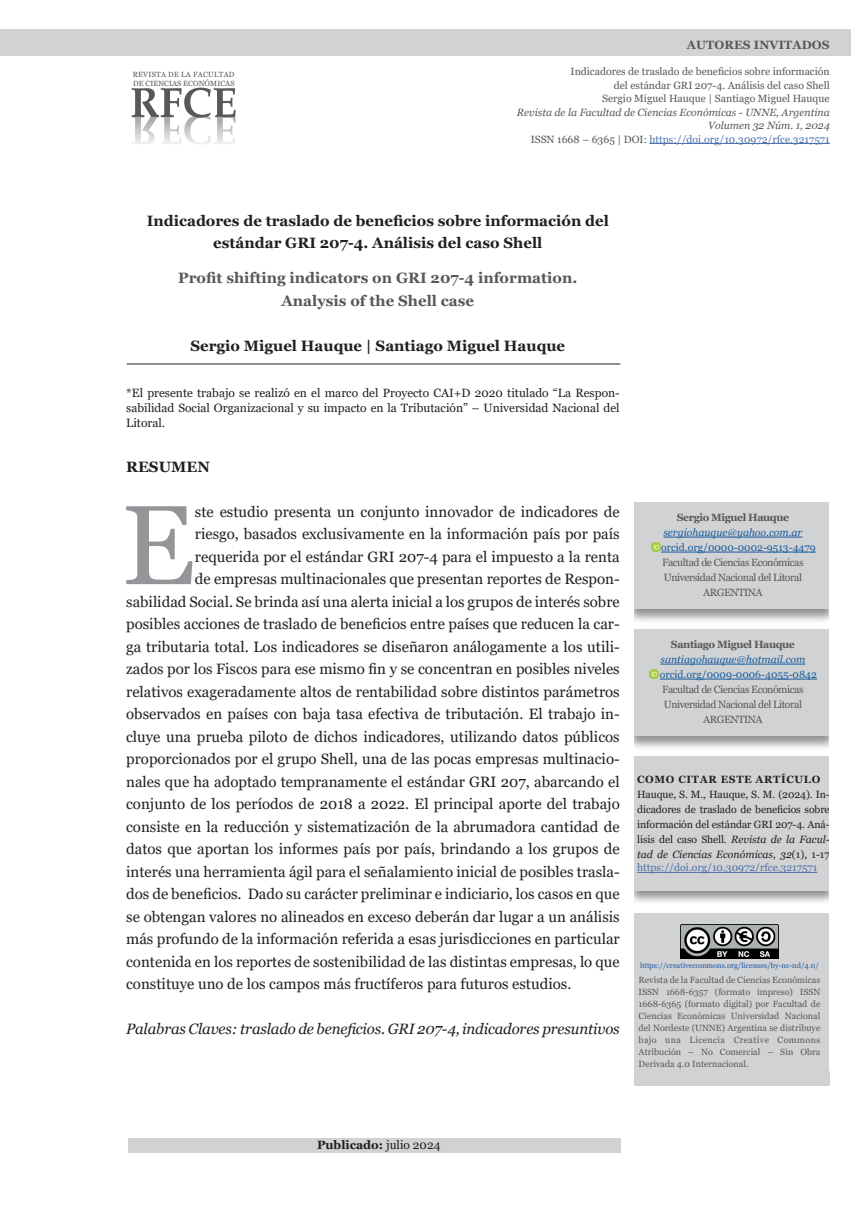
<style>
.page{position:relative;width:851px;height:1212px;background:#fff}
.page>*{position:absolute;margin:0;border:0;box-sizing:border-box;transform-origin:0 0}
.texto{font:112.35px "Georgia";color:#939598}
.texto-2{font:15px "Georgia";color:#231f20}
.titulo_contenido{font:700 15px/22.5px "Georgia";color:#231f20;text-align:center}
.t1{font:700 15px "Georgia";color:#57585a}
.palabras_claves{font:italic 15px "Georgia";letter-spacing:-.01em;color:#231f20}
.texto-3{font:700 15px "Georgia";color:#231f20}
.texto2{font:12px/15px "Georgia";color:#231f20;text-align:justify}
.t2{font:700 12px "Georgia";color:#231f20}
.t3{font:700 12px "Georgia";letter-spacing:.01em;color:#57585a}
.t4{font:10.5px/15px "Georgia";letter-spacing:-.01em;color:#231f20;text-align:justify}
.t5{font:10.5px "Georgia";letter-spacing:-.04em;color:#57585a}
.t6{font:10.5px "Georgia";color:#57585a}
.t7{font:10.5px "Georgia";color:#4d72ac}
.t8{font:italic 10.5px "Georgia";color:#57585a}
.t9{font:10.5px "Georgia";color:#175d9e}
.t10{font:italic 10.5px "Georgia";color:#175d9e}
.t11{font:700 10.5px "Georgia";letter-spacing:-.04em;color:#57585a}
.t12{font:700 10.5px "Georgia";letter-spacing:.06em;color:#231f20}
.t13{font:9px/12px "Georgia";color:#57585a;text-align:justify}
.t14{font:7.5px "Georgia";color:#1e58a7}
.t15{font:7.5px "Georgia";letter-spacing:.01em;color:#57585a}
.t16{font:7.5px "Georgia";letter-spacing:.03em;color:#57585a}
.s1{color:#57585a}
.s2{font-style:italic}
.s3{font-weight:400}
</style>
<div class="page">
<div style="left:128px;top:1138px;width:493px;height:14px;background:#d1d2d4"></div>
<hr style="left:127px;top:364px;width:493px;height:1px;background:#231f20">
<div style="left:1px;top:30px;width:849px;height:26px;background:#d1d2d4"></div>
<svg style="left:132px;top:88px;width:103px;height:56px"></svg>
<hr style="left:649px;top:143px;width:180px;height:1px;background:#4d72ac">
<div style="left:625px;top:500px;width:213px;height:124px;background:#231f20;opacity:.5"></div>
<div style="left:634px;top:502px;width:195px;height:107px;background:#d1d2d4"></div>
<div style="left:625px;top:755px;width:213px;height:150px;background:#231f20;opacity:.5"></div>
<div style="left:634px;top:757px;width:195px;height:134px;background:#d1d2d4"></div>
<hr style="left:663px;top:537px;width:139px;height:1px;background:#175d9e">
<hr style="left:661px;top:552px;width:154px;height:1px;background:#175d9e">
<svg style="left:651px;top:542px;width:9px;height:9px"></svg>
<div style="left:634px;top:913px;width:195px;height:172px;background:#d1d2d4"></div>
<img style="left:680px;top:924px;width:98px;height:34px">
<hr style="left:637px;top:872px;width:180px;height:1px;background:#4d72ac">
<div style="left:625px;top:627px;width:213px;height:124px;background:#231f20;opacity:.5"></div>
<div style="left:634px;top:629px;width:195px;height:107px;background:#d1d2d4"></div>
<hr style="left:660px;top:664px;width:145px;height:1px;background:#175d9e">
<hr style="left:659px;top:679px;width:158px;height:1px;background:#175d9e">
<svg style="left:649px;top:669px;width:9px;height:9px"></svg>
<div style="left:624px;top:463px;width:10px;height:608px;background:#fff"></div>
<div style="left:829px;top:388px;width:21px;height:682px;background:#fff"></div>
<p class="t16" style="left:133px;top:70px;width:103px">REVISTA DE LA FACULTAD</p>
<p class="t15" style="left:133px;top:78px;width:103px">DE CIENCIAS ECONÓMICAS</p>
<p class="t3" style="left:686px;top:37px;width:144px">AUTORES INVITADOS</p>
<p class="t6" style="left:570px;top:65px;width:260px">Indicadores de traslado de beneficios sobre información</p>
<p class="t6" style="left:613px;top:79px;width:217px">del estándar GRI 207-4. Análisis del caso Shell</p>
<p class="t6" style="left:602px;top:92px;width:229px">Sergio Miguel Hauque | Santiago Miguel Hauque</p>
<p class="t8" style="left:516px;top:105px;width:314px">Revista de la Facultad de Ciencias Económicas - UNNE, Argentina</p>
<p class="t8" style="left:708px;top:119px;width:123px">Volumen 32 Núm. 1, 2024</p>
<p class="t7" style="left:530px;top:133px;width:300px"><span class="s1">ISSN 1668 – 6365 | DOI:</span> https://doi.org/10.30972/rfce.3217571</p>
<p class="titulo_contenido" style="left:147px;top:209px;width:463px">Indicadores de traslado de beneficios sobre información del estándar GRI 207-4. Análisis del caso Shell</p>
<p class="t1" style="left:178px;top:269px;width:400px">Profit shifting indicators on GRI 207-4 information.</p>
<p class="t1" style="left:281px;top:291px;width:194px">Analysis of the Shell case</p>
<p class="titulo_contenido" style="left:190px;top:335px;width:376px">Sergio Miguel Hauque | Santiago Miguel Hauque</p>
<p class="texto2" style="left:126px;top:385px;width:495px">*El presente trabajo se realizó en el marco del Proyecto CAI+D 2020 titulado “La Respon&shy;sabilidad Social Organizacional y su impacto en la Tributación” – Universidad Nacional del Litoral.</p>
<p class="texto-3" style="left:126px;top:457px;width:85px">RESUMEN</p>
<p class="texto" style="left:121px;top:477px;width:75px">E</p>
<p class="texto-2" style="left:195px;top:502px;width:426px">ste estudio presenta un conjunto innovador de indicadores de</p>
<p class="texto-2" style="left:195px;top:525px;width:426px">riesgo, basados exclusivamente en la información país por país</p>
<p class="texto-2" style="left:195px;top:547px;width:426px">requerida por el estándar GRI 207-4 para el impuesto a la renta</p>
<p class="texto-2" style="left:195px;top:570px;width:426px">de empresas multinacionales que presentan reportes de Respon-</p>
<p class="texto-2" style="left:126px;top:592px;width:495px">sabilidad Social. Se brinda así una alerta inicial a los grupos de interés sobre</p>
<p class="texto-2" style="left:126px;top:615px;width:495px">posibles acciones de traslado de beneficios entre países que reducen la car-</p>
<p class="texto-2" style="left:126px;top:637px;width:495px">ga tributaria total. Los indicadores se diseñaron análogamente a los utili-</p>
<p class="texto-2" style="left:126px;top:660px;width:495px">zados por los Fiscos para ese mismo fin y se concentran en posibles niveles</p>
<p class="texto-2" style="left:126px;top:682px;width:495px">relativos exageradamente altos de rentabilidad sobre distintos parámetros</p>
<p class="texto-2" style="left:126px;top:705px;width:495px">observados en países con baja tasa efectiva de tributación. El trabajo in-</p>
<p class="texto-2" style="left:126px;top:727px;width:495px">cluye una prueba piloto de dichos indicadores, utilizando datos públicos</p>
<p class="texto-2" style="left:126px;top:750px;width:495px">proporcionados por el grupo Shell, una de las pocas empresas multinacio-</p>
<p class="texto-2" style="left:126px;top:772px;width:495px">nales que ha adoptado tempranamente el estándar GRI 207, abarcando el</p>
<p class="texto-2" style="left:126px;top:795px;width:495px">conjunto de los períodos de 2018 a 2022. El principal aporte del trabajo</p>
<p class="texto-2" style="left:126px;top:817px;width:495px">consiste en la reducción y sistematización de la abrumadora cantidad de</p>
<p class="texto-2" style="left:126px;top:840px;width:495px">datos que aportan los informes país por país, brindando a los grupos de</p>
<p class="texto-2" style="left:126px;top:862px;width:495px">interés una herramienta ágil para el señalamiento inicial de posibles trasla-</p>
<p class="texto-2" style="left:126px;top:885px;width:495px">dos de beneficios. Dado su carácter preliminar e indiciario, los casos en que</p>
<p class="texto-2" style="left:126px;top:907px;width:495px">se obtengan valores no alineados en exceso deberán dar lugar a un análisis</p>
<p class="texto-2" style="left:126px;top:930px;width:495px">más profundo de la información referida a esas jurisdicciones en particular</p>
<p class="texto-2" style="left:126px;top:952px;width:495px">contenida en los reportes de sostenibilidad de las distintas empresas, lo que</p>
<p class="texto-2" style="left:126px;top:975px;width:446px">constituye uno de los campos más fructíferos para futuros estudios.</p>
<p class="palabras_claves" style="left:126px;top:1019px;width:495px">Palabras Claves: traslado de beneficios. GRI 207-4, indicadores presuntivos</p>
<p class="t11" style="left:676px;top:511px;width:114px">Sergio Miguel Hauque</p>
<p class="t10" style="left:663px;top:526px;width:140px">sergiohauque@yahoo.com.ar</p>
<p class="t9" style="left:661px;top:541px;width:156px">orcid.org/0000-0002-9513-4479</p>
<p class="t5" style="left:662px;top:556px;width:143px">Facultad de Ciencias Económicas</p>
<p class="t5" style="left:663px;top:571px;width:140px">Universidad Nacional del Litoral</p>
<p class="t5" style="left:703px;top:586px;width:61px">ARGENTINA</p>
<p class="t11" style="left:671px;top:638px;width:125px">Santiago Miguel Hauque</p>
<p class="t10" style="left:660px;top:653px;width:146px">santiagohauque@hotmail.com</p>
<p class="t9" style="left:659px;top:668px;width:159px">orcid.org/0009-0006-4055-0842</p>
<p class="t5" style="left:662px;top:683px;width:143px">Facultad de Ciencias Económicas</p>
<p class="t5" style="left:663px;top:698px;width:140px">Universidad Nacional del Litoral</p>
<p class="t5" style="left:703px;top:713px;width:61px">ARGENTINA</p>
<p class="t12" style="left:637px;top:772px;width:185px">COMO CITAR ESTE ARTÍCULO</p>
<p class="t4" style="left:637px;top:787px;width:194px">Hauque, S. M., Hauque, S. M. (2024). In&shy;dicadores de traslado de beneficios sobre información del estándar GRI 207-4. Aná&shy;lisis del caso Shell. <span class="s2">Revista de la Facul&shy;tad de Ciencias Económicas, 32</span>(1), 1-17</p>
<p class="t7" style="left:637px;top:861px;width:182px">https://doi.org/10.30972/rfce.3217571</p>
<p class="t14" style="left:640px;top:961px;width:180px">https://creativecommons.org/licenses/by-nc-nd/4.0/</p>
<p class="t13" style="left:638px;top:974px;width:183px">Revista de la Facultad de Ciencias Económicas ISSN 1668-6357 (formato impreso) ISSN 1668-6365 (formato digital) por Facultad de Ciencias Económicas Universidad Nacional del Nordeste (UNNE) Argentina se distribuye bajo una Licencia Creative Commons Atribución – No Comercial – Sin Obra Derivada 4.0 Internacional.</p>
<p class="t2" style="left:317px;top:1137px;width:125px">Publicado: <span class="s3">julio 2024</span></p>
</div>
